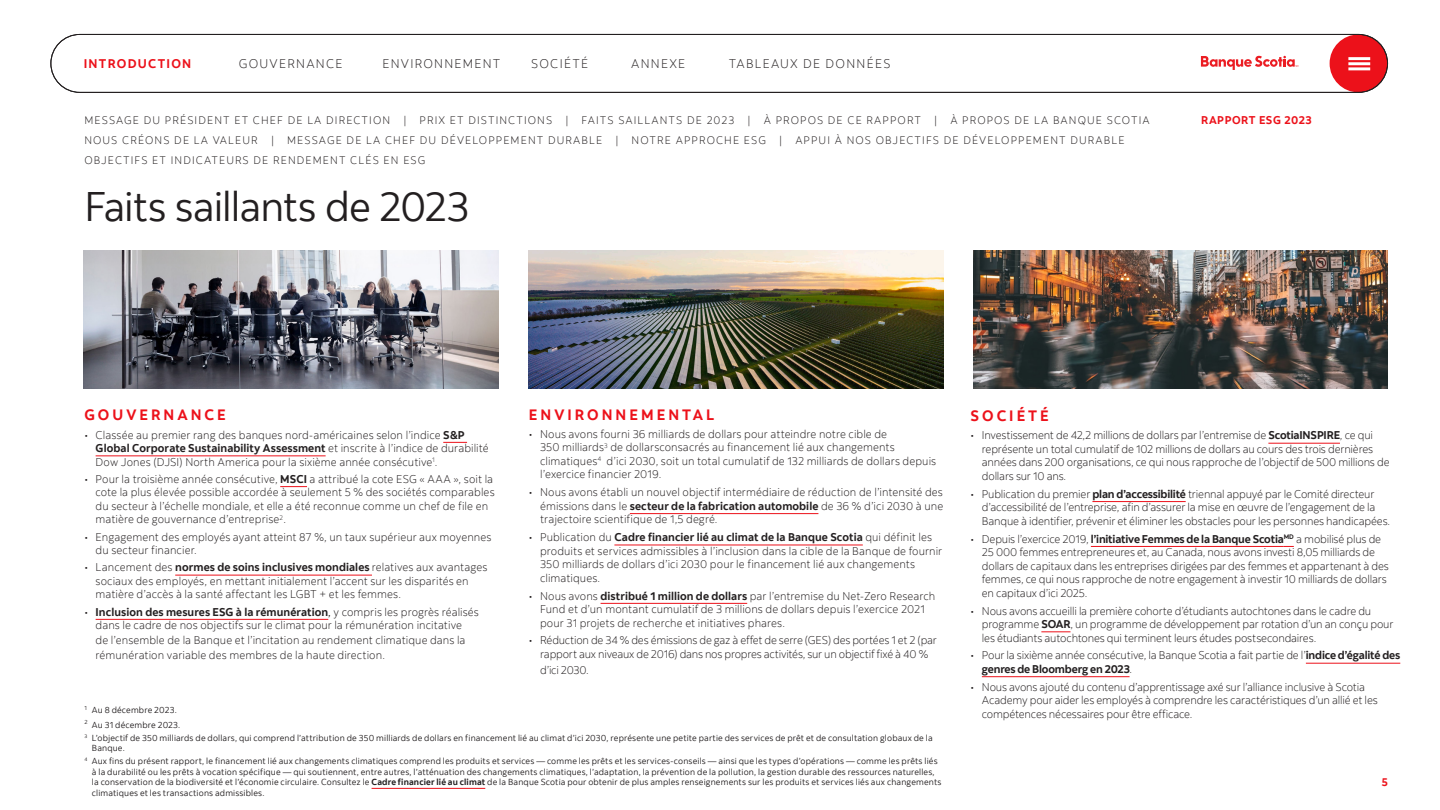
<style>
.page{position:relative;width:1440px;height:810px;background:#fff}
.page>*{position:absolute;margin:0;border:0;box-sizing:border-box;transform-origin:0 0}
.t1{font:41.25px "Scotia";letter-spacing:-.025em;color:#231f20}
.Body-bulets{font:700 15px "Scotia";letter-spacing:.2em;color:#ec111a}
.t2{font:300 12.5px "Scotia";letter-spacing:.1em;color:#231f20}
.t3{font:700 12.5px "Scotia";letter-spacing:.1em;color:#ec111a}
.t4{font:300 11.25px/13.5px "Scotia";letter-spacing:-.005em;color:#231f20}
.t5{font:700 11.25px "Scotia";letter-spacing:.05em;color:#ec111a}
.t6{font:300 11px/20px "Scotia";letter-spacing:.1em;color:#231f20}
.Footnotes_MiBe{font:8.75px/10.5px "Scotia";letter-spacing:.02em;color:#231f20}
.s1{font-weight:700}
.s2{font-weight:400}
</style>
<div class="page">
<hr style="left:372px;top:788px;width:113px;height:1px;background:#ec111a">
<svg style="left:443px;top:442px;width:24px;height:1px"></svg>
<hr style="left:96px;top:455px;width:230px;height:1px;background:#ec111a">
<svg style="left:280px;top:486px;width:27px;height:1px"></svg>
<hr style="left:175px;top:575px;width:197px;height:1px;background:#ec111a">
<hr style="left:96px;top:619px;width:232px;height:1px;background:#ec111a">
<hr style="left:630px;top:513px;width:188px;height:1px;background:#ec111a">
<hr style="left:614px;top:545px;width:249px;height:1px;background:#ec111a">
<hr style="left:601px;top:603px;width:146px;height:1px;background:#ec111a">
<img style="left:84px;top:251px;width:414px;height:138px">
<img style="left:529px;top:251px;width:414px;height:138px">
<img style="left:973px;top:251px;width:415px;height:138px">
<hr style="left:1268px;top:443px;width:72px;height:1px;background:#ec111a">
<hr style="left:1092px;top:501px;width:94px;height:1px;background:#ec111a">
<hr style="left:1091px;top:546px;width:193px;height:1px;background:#ec111a">
<hr style="left:1041px;top:631px;width:30px;height:1px;background:#ec111a">
<hr style="left:1306px;top:663px;width:94px;height:1px;background:#ec111a">
<hr style="left:982px;top:676px;width:148px;height:1px;background:#ec111a">
<div style="left:1330px;top:34px;width:58px;height:58px;background:#ec111a;border-radius:50%"></div>
<hr style="left:1348px;top:57px;width:22px;height:3px;background:#fff">
<hr style="left:1348px;top:62px;width:22px;height:3px;background:#fff">
<hr style="left:1348px;top:67px;width:22px;height:3px;background:#fff">
<svg style="left:1201px;top:56px;width:98px;height:14px"></svg>
<div style="left:51px;top:34px;width:1337px;height:59px;border:1px solid #231f20;border-radius:29px"></div>
<p class="t3" style="left:84px;top:56px;width:109px">INTRODUCTION</p>
<p class="t2" style="left:239px;top:56px;width:105px">GOUVERNANCE</p>
<p class="t2" style="left:382px;top:56px;width:119px">ENVIRONNEMENT</p>
<p class="t2" style="left:531px;top:56px;width:58px">SOCIÉTÉ</p>
<p class="t2" style="left:631px;top:56px;width:56px">ANNEXE</p>
<p class="t2" style="left:729px;top:56px;width:163px">TABLEAUX DE DONNÉES</p>
<p class="t6" style="left:84px;top:110px;width:1067px">MESSAGE DU PRÉSIDENT ET CHEF DE LA DIRECTION | PRIX ET DISTINCTIONS | FAITS SAILLANTS DE 2023 | À PROPOS DE CE RAPPORT | À PROPOS DE LA BANQUE SCOTIA<br>NOUS CRÉONS DE LA VALEUR | MESSAGE DE LA CHEF DU DÉVELOPPEMENT DURABLE | NOTRE APPROCHE ESG | APPUI À NOS OBJECTIFS DE DÉVELOPPEMENT DURABLE<br>OBJECTIFS ET INDICATEURS DE RENDEMENT CLÉS EN ESG</p>
<h1 class="t1" style="left:84px;top:181px;width:386px">Faits saillants de 2023</h1>
<p class="t5" style="left:1201px;top:113px;width:112px">RAPPORT ESG 2023</p>
<h2 class="Body-bulets" style="left:84px;top:405px;width:143px">GOUVERNANCE</h2>
<p class="t4" style="left:96px;top:428px;width:395px;text-indent:-11px">• Classée au premier rang des banques nord-américaines selon l’indice <span class="s1">S&amp;P<br>Global Corporate Sustainability Assessment</span> et inscrite à l’indice de durabilité<br>Dow Jones (DJSI) North America pour la sixième année consécutive<sup>1</sup>.</p>
<p class="t4" style="left:96px;top:472px;width:401px;text-indent:-11px">• Pour la troisième année consécutive, <span class="s1">MSCI</span> a attribué la cote ESG « AAA », soit la cote la plus élevée possible accordée à seulement 5 % des sociétés comparables du secteur à l’échelle mondiale, et elle a été reconnue comme un chef de file en matière de gouvernance d’entreprise<sup>2</sup>.</p>
<p class="t4" style="left:96px;top:530px;width:397px;text-indent:-11px">• Engagement des employés ayant atteint 87 %, un taux supérieur aux moyennes du secteur financier.</p>
<p class="t4" style="left:96px;top:561px;width:393px;text-indent:-11px">• Lancement des <span class="s1">normes de soins inclusives mondiales</span> relatives aux avantages sociaux des employés, en mettant initialement l’accent sur les disparités en matière d’accès à la santé affectant les LGBT + et les femmes.</p>
<p class="t4" style="left:84px;top:605px;width:396px;text-align:center">• <span class="s1">Inclusion des mesures ESG à la rémunération</span><span class="s2">,</span> y compris les progrès réalisés dans le cadre de nos objectifs sur le climat pour la rémunération incitative</p>
<p class="t4" style="left:96px;top:633px;width:371px;line-height:15px">de l’ensemble de la Banque et l’incitation au rendement climatique dans la rémunération variable des membres de la haute direction.</p>
<p class="Body-bulets" style="left:529px;top:405px;width:187px">ENVIRONNEMENTAL</p>
<p class="t4" style="left:540px;top:427px;width:398px;text-indent:-11px">• Nous avons fourni 36 milliards de dollars pour atteindre notre cible de<br>350 milliards<sup>3</sup> de dollarsconsacrés au financement lié aux changements climatiques<sup>4</sup> d’ici 2030, soit un total cumulatif de 132 milliards de dollars depuis l’exercice financier 2019.</p>
<p class="t4" style="left:540px;top:486px;width:405px;text-align:justify;text-indent:-11px">• Nous avons établi un nouvel objectif intermédiaire de réduction de l’intensité des émissions dans le <span class="s1">secteur de la fabrication automobile</span> de 36 % d’ici 2030 à une trajectoire scientifique de 1,5 degré.</p>
<p class="t4" style="left:540px;top:530px;width:404px;text-indent:-11px">• Publication du <span class="s1">Cadre financier lié au climat de la Banque Scotia</span> qui définit les produits et services admissibles à l’inclusion dans la cible de la Banque de fournir 350 milliards de dollars d’ici 2030 pour le financement lié aux changements climatiques.</p>
<p class="t4" style="left:540px;top:589px;width:397px;text-indent:-11px">• Nous avons <span class="s1">distribué 1 million de dollars</span> par l’entremise du Net-Zero Research<br>Fund et d’un montant cumulatif de 3 millions de dollars depuis l’exercice 2021 pour 31 projets de recherche et initiatives phares.</p>
<p class="t4" style="left:529px;top:634px;width:410px;text-align:center">• Réduction de 34 % des émissions de gaz à effet de serre (GES) des portées 1 et 2 (par rapport aux niveaux de 2016) dans nos propres activités, sur un objectif fixé à 40 %</p>
<p class="t4" style="left:540px;top:663px;width:50px">d’ici 2030.</p>
<p class="Footnotes_MiBe" style="left:84px;top:705px;width:94px"><sup>1</sup> Au 8 décembre 2023.</p>
<p class="Footnotes_MiBe" style="left:84px;top:719px;width:97px"><sup>2</sup> Au 31 décembre 2023.</p>
<p class="Footnotes_MiBe" style="left:92px;top:732px;width:842px;text-indent:-8px"><sup>3</sup> L’objectif de 350 milliards de dollars, qui comprend l’attribution de 350 milliards de dollars en financement lié au climat d’ici 2030, représente une petite partie des services de prêt et de consultation globaux de la<br>Banque.</p>
<p class="Footnotes_MiBe" style="left:92px;top:756px;width:851px;text-indent:-8px"><sup>4</sup> Aux fins du présent rapport, le financement lié aux changements climatiques comprend les produits et services — comme les prêts et les services-conseils — ainsi que les types d’opérations — comme les prêts liés à la durabilité ou les prêts à vocation spécifique — qui soutiennent, entre autres, l’atténuation des changements climatiques, l’adaptation, la prévention de la pollution, la gestion durable des ressources naturelles, la conservation de la biodiversité et l’économie circulaire. Consultez le <span class="s1">Cadre financier lié au climat</span> de la Banque Scotia pour obtenir de plus amples renseignements sur les produits et services liés aux changements climatiques et les transactions admissibles.</p>
<h2 class="Body-bulets" style="left:971px;top:406px;width:80px">SOCIÉTÉ</h2>
<p class="t4" style="left:982px;top:429px;width:409px;text-indent:-11px">• Investissement de 42,2 millions de dollars par l’entremise de <span class="s1">ScotiaINSPIRE</span>, ce qui représente un total cumulatif de 102 millions de dollars au cours des trois dernières années dans 200 organisations, ce qui nous rapproche de l’objectif de 500 millions de dollars sur 10 ans.</p>
<p class="t4" style="left:982px;top:487px;width:410px;text-indent:-11px">• Publication du premier <span class="s1">plan d’accessibilité</span> triennal appuyé par le Comité directeur d’accessibilité de l’entreprise, afin d’assurer la mise en œuvre de l’engagement de la<br>Banque à identifier, prévenir et éliminer les obstacles pour les personnes handicapées.</p>
<p class="t4" style="left:982px;top:532px;width:409px;text-indent:-11px">• Depuis l’exercice 2019, <span class="s1">l’initiative Femmes de la Banque Scotia</span><sup>MD</sup> a mobilisé plus de 25 000 femmes entrepreneures et, au Canada, nous avons investi 8,05 milliards de dollars de capitaux dans les entreprises dirigées par des femmes et appartenant à des femmes, ce qui nous rapproche de notre engagement à investir 10 milliards de dollars en capitaux d’ici 2025.</p>
<p class="t4" style="left:982px;top:604px;width:413px;text-indent:-11px">• Nous avons accueilli la première cohorte d’étudiants autochtones dans le cadre du programme <span class="s1">SOAR</span>, un programme de développement par rotation d’un an conçu pour les étudiants autochtones qui terminent leurs études postsecondaires.</p>
<p class="t4" style="left:982px;top:649px;width:420px;text-indent:-11px">• Pour la sixième année consécutive, la Banque Scotia a fait partie de l’<span class="s1">indice d’égalité des genres de Bloomberg en 2023</span>.</p>
<p class="t4" style="left:982px;top:680px;width:397px;text-indent:-11px">• Nous avons ajouté du contenu d’apprentissage axé sur l’alliance inclusive à Scotia<br>Academy pour aider les employés à comprendre les caractéristiques d’un allié et les compétences nécessaires pour être efficace.</p>
<p class="t5" style="left:1382px;top:775px;width:7px">5</p>
</div>
